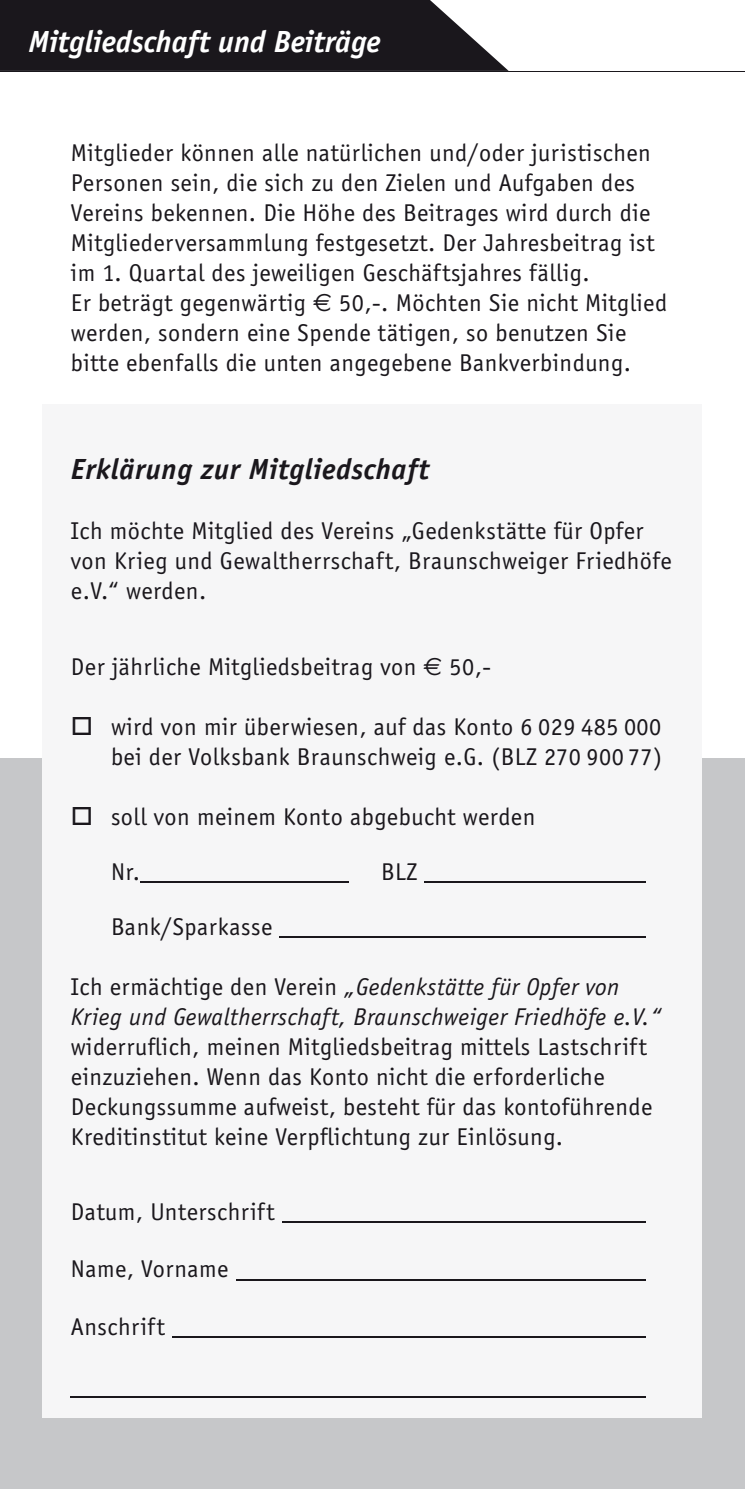
<style>
.page{position:relative;width:745px;height:1489px;background:#fff}
.page>*{position:absolute;margin:0;border:0;box-sizing:border-box;transform-origin:0 0}
.t1{font:italic 700 31.5px "Officina San Itc T";color:#fff}
.t2{font:italic 700 30px "Officina San Itc T";letter-spacing:.02em;color:#1a171c}
.t3{font:25px/30px "Officina San Itc T";letter-spacing:.02em;color:#1a171c}
.t4{font:italic 25px/30px "Officina San Itc T";letter-spacing:.02em;color:#1a171c}
.s1{font-style:normal}
</style>
<div class="page">
<div style="left:0;top:758px;width:744px;height:730px;background:#c6c7c9"></div>
<svg style="left:0;top:0;width:508px;height:71px;background:#2b282d"></svg>
<div style="left:43px;top:404px;width:659px;height:1013px;background:#f6f6f7"></div>
<hr style="left:140px;top:881px;width:209px;height:1px;background:#1a171c">
<hr style="left:424px;top:881px;width:222px;height:1px;background:#1a171c">
<hr style="left:279px;top:936px;width:370px;height:1px;background:#1a171c">
<hr style="left:281px;top:1221px;width:364px;height:1px;background:#1a171c">
<hr style="left:235px;top:1278px;width:411px;height:2px;background:#1a171c">
<hr style="left:172px;top:1336px;width:477px;height:1px;background:#1a171c">
<hr style="left:71px;top:1396px;width:578px;height:1px;background:#1a171c">
<div style="left:645px;top:1154px;width:34px;height:254px;background:#f6f6f7"></div>
<hr style="left:0;top:71px;width:744px;height:1px;background:#1a171c">
<div style="left:645px;top:852px;width:34px;height:102px;background:#f6f6f7"></div>
<p class="t1" style="left:28px;top:23px;width:353px">Mitgliedschaft und Beiträge</p>
<p class="t3" style="left:71px;top:138px;width:585px">Mitglieder können alle natürlichen und/oder juristischen Personen sein, die sich zu den Zielen und Aufgaben des Vereins bekennen. Die Höhe des Beitrages wird durch die Mitgliederversammlung festgesetzt. Der Jahresbeitrag ist im 1. Quartal des jeweiligen Geschäftsjahres fällig.<br>Er beträgt gegenwärtig</p>
<p class="t3" style="left:71px;top:288px;width:597px;text-indent:268px">50,-. Möchten Sie nicht Mitglied werden, sondern eine Spende tätigen, so benutzen Sie bitte ebenfalls die unten angegebene Bankverbindung.</p>
<p class="t2" style="left:71px;top:452px;width:359px">Erklärung zur Mitgliedschaft</p>
<p class="t3" style="left:71px;top:516px;width:601px">Ich möchte Mitglied des Vereins „Gedenkstätte für Opfer von Krieg und Gewaltherrschaft, Braunschweiger Friedhöfe e.V.“ werden.</p>
<p class="t3" style="left:71px;top:651px;width:346px">Der jährliche Mitgliedsbeitrag von</p>
<p class="t3" style="left:449px;top:651px;width:43px">50,-</p>
<p class="t3" style="left:71px;top:711px;width:592px;text-align:right">□ wird von mir überwiesen, auf das Konto 6 029 485 000 bei der Volksbank Braunschweig e.G. (BLZ 270 900 77)</p>
<p class="t3" style="left:71px;top:801px;width:465px">□ soll von meinem Konto abgebucht werden</p>
<p class="t3" style="left:111px;top:856px;width:31px">Nr.</p>
<p class="t3" style="left:381px;top:856px;width:38px">BLZ</p>
<p class="t3" style="left:111px;top:911px;width:163px">Bank/Sparkasse</p>
<p class="t4" style="left:71px;top:971px;width:591px"><span class="s1">Ich ermächtige den Verein</span> „Gedenkstätte für Opfer von<br>Krieg und Gewaltherrschaft, Braunschweiger Friedhöfe e.V.“</p>
<p class="t3" style="left:71px;top:1031px;width:582px">widerruflich, meinen Mitgliedsbeitrag mittels Lastschrift einzuziehen. Wenn das Konto nicht die erforderliche Deckungssumme aufweist, besteht für das kontoführende Kreditinstitut keine Verpflichtung zur Einlösung.</p>
<p class="t3" style="left:71px;top:1196px;width:205px">Datum, Unterschrift</p>
<p class="t3" style="left:71px;top:1253px;width:159px">Name, Vorname</p>
<p class="t3" style="left:71px;top:1311px;width:95px">Anschrift</p>
</div>
